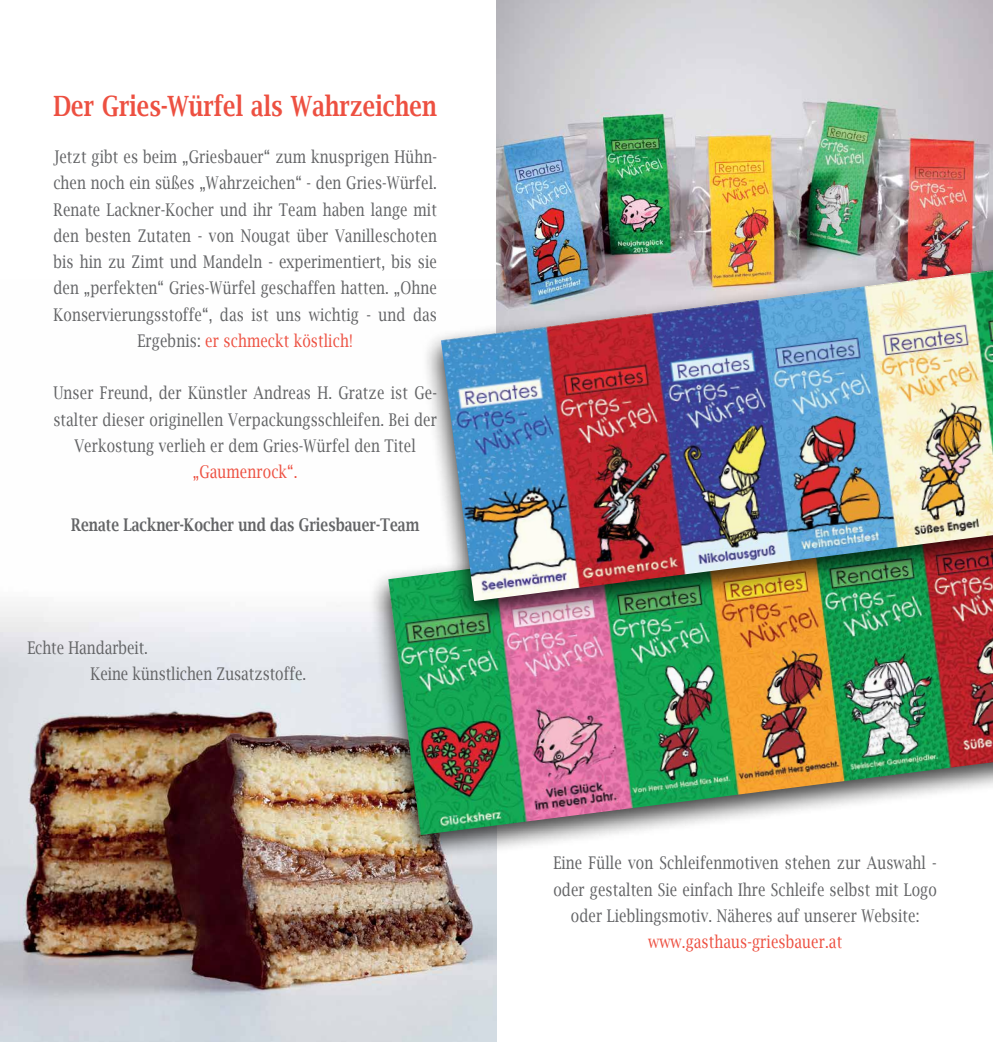
<style>
.page{position:relative;width:993px;height:1042px;background:#fff}
.page>*{position:absolute;margin:0;border:0;box-sizing:border-box;transform-origin:0 0}
.t1{font:600 28px "Lucida Bright";color:#ed5041;scale:.8 1}
.t2{font:17.5px/26.2px "Lucida Bright";letter-spacing:.01em;color:#636466;text-align:center;scale:.8 1}
.t3{font:600 17.5px "Lucida Bright";color:#636466;scale:.8 1}
.t4{font:17.5px "Lucida Bright";letter-spacing:.01em;color:#ed5041;scale:.8 1}
.s1{color:#ed5041}
</style>
<div class="page">
<img style="left:0;top:606px;width:496px;height:436px">
<img style="left:496px;top:0;width:496px;height:251px">
<div style="left:367px;top:490px;width:625px;height:373px;background:#000;opacity:.75"></div>
<img style="left:388px;top:502px;width:604px;height:333px">
<div style="left:420px;top:251px;width:572px;height:378px;background:#000;opacity:.75"></div>
<img style="left:441px;top:270px;width:551px;height:331px">
<h1 class="t1" style="left:53px;top:90px;width:480px">Der Gries-Würfel als Wahrzeichen</h1>
<p class="t2" style="left:53px;top:144px;width:481px">Jetzt gibt es beim „Griesbauer“ zum knusprigen Hühn&shy;chen noch ein süßes „Wahrzeichen“ - den Gries-Würfel.<br>Renate Lackner-Kocher und ihr Team haben lange mit den besten Zutaten - von Nougat über Vanilleschoten bis hin zu Zimt und Mandeln - experimentiert, bis sie den „perfekten“ Gries-Würfel geschaffen hatten. „Ohne Konservierungsstoffe“, das ist uns wichtig - und das Ergebnis: <span class="s1">er schmeckt köstlich!</span></p>
<p class="t2" style="left:53px;top:380px;width:481px">Unser Freund, der Künstler Andreas H. Gratze ist Ge&shy;stalter dieser originellen Verpackungsschleifen. Bei der<br>Verkostung verlieh er dem Gries-Würfel den Titel</p>
<p class="t4" style="left:193px;top:462px;width:132px">„Gaumenrock“.</p>
<p class="t3" style="left:71px;top:514px;width:436px">Renate Lackner-Kocher und das Griesbauer-Team</p>
<p class="t2" style="left:90px;top:634px;width:271px;text-align:left;text-indent:-63px">Echte Handarbeit.<br>Keine künstlichen Zusatzstoffe.</p>
<p class="t2" style="left:553px;top:850px;width:480px">Eine Fülle von Schleifenmotiven stehen zur Auswahl - oder gestalten Sie einfach Ihre Schleife selbst mit Logo oder Lieblingsmotiv. Näheres auf unserer Website:</p>
<p class="t4" style="left:647px;top:932px;width:244px">www.gasthaus-griesbauer.at</p>
</div>
